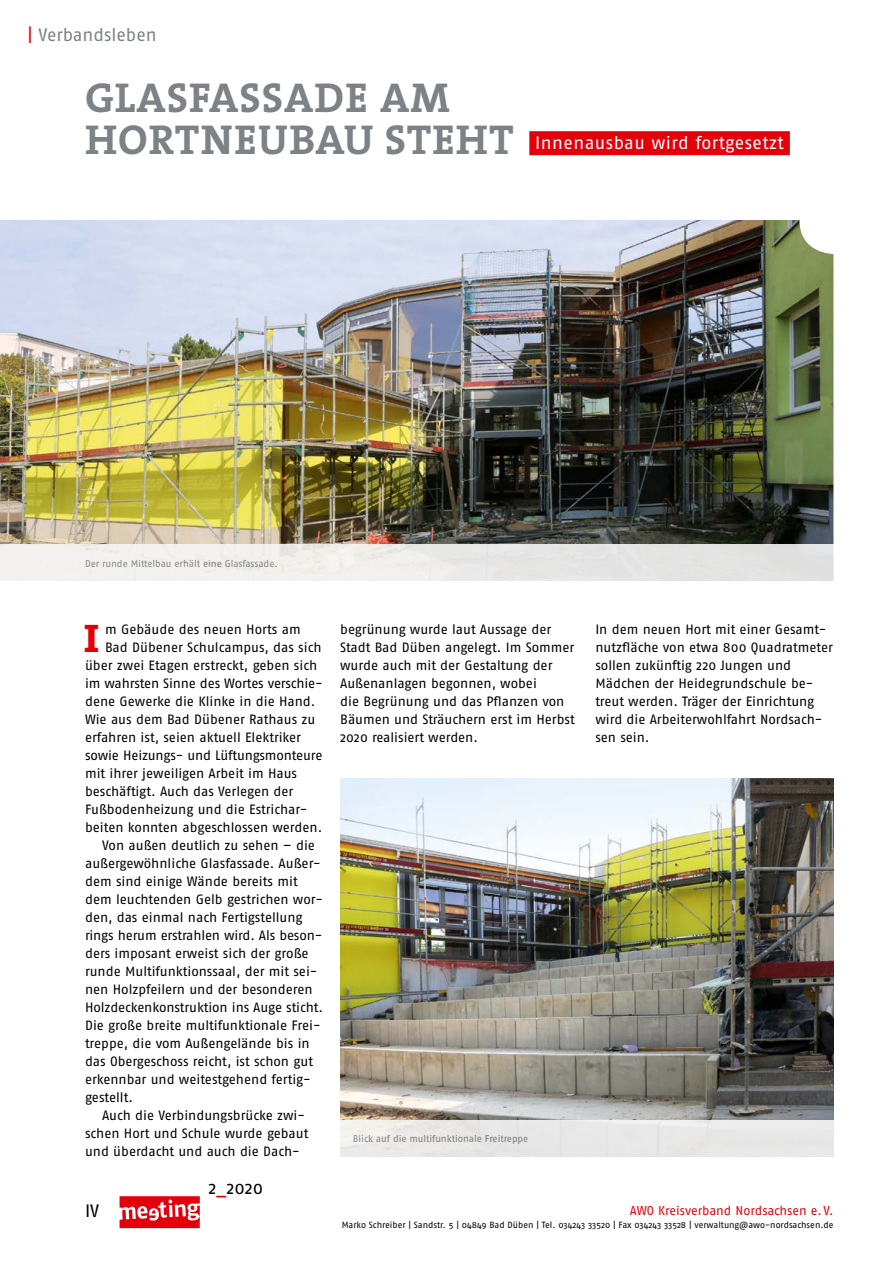
<style>
.page{position:relative;width:893px;height:1263px;background:#fff}
.page>*{position:absolute;margin:0;border:0;box-sizing:border-box;transform-origin:0 0}
.t1{font:700 42px/42px "The Serif";letter-spacing:.025em;color:#7c8286}
.t2{font:800 40.2px "The Serif";color:#e3000b}
.t3{font:18px "Fago No";letter-spacing:.02em;color:#fff}
.t4{font:18px "Fago No";letter-spacing:-.005em;color:#7c8286}
.t5{font:18px "Fago No";color:#000}
.t6{font:13.5px/18px "Fago No";letter-spacing:-.005em;color:#000}
.t7{font:12.75px "Fago No";letter-spacing:-.005em;color:#e3000b}
.t8{font:9.75px "Fago No";letter-spacing:-.005em;color:#7c8286}
.t9{font:9px "Fago No";letter-spacing:-.005em;color:#000}
.s1{color:#e3000b}
</style>
<div class="page">
<svg style="left:120px;top:1196px;width:80px;height:32px"></svg>
<div style="left:529px;top:131px;width:261px;height:24px;background:#e3000b"></div>
<img style="left:0;top:220px;width:833px;height:325px">
<img style="left:340px;top:778px;width:493px;height:342px">
<div style="left:0;top:545px;width:833px;height:36px;background:linear-gradient(to right,#f7f4f1,#dfe0e0)"></div>
<div style="left:340px;top:1120px;width:493px;height:36px;background:#e8e8e7"></div>
<h3 class="t4" style="left:28px;top:25px;width:130px"><span class="s1">|</span> Verbandsleben</h3>
<h1 class="t1" style="left:85px;top:76px;width:430px">GLASFASSADE AM<br>HORTNEUBAU STEHT</h1>
<h3 class="t3" style="left:535px;top:133px;width:250px">Innenausbau wird fortgesetzt</h3>
<p class="t8" style="left:85px;top:558px;width:194px">Der runde Mittelbau erhält eine Glasfassade.</p>
<h2 class="t2" style="left:84px;top:605px;width:16px">I</h2>
<p class="t6" style="left:105px;top:620px;width:197px">m Gebäude des neuen Horts am</p>
<p class="t6" style="left:105px;top:638px;width:218px">Bad Dübener Schulcampus, das sich</p>
<p class="t6" style="left:85px;top:656px;width:234px">über zwei Etagen erstreckt, geben sich</p>
<p class="t6" style="left:85px;top:674px;width:239px">im wahrsten Sinne des Wortes verschie-</p>
<p class="t6" style="left:85px;top:692px;width:232px">dene Gewerke die Klinke in die Hand.</p>
<p class="t6" style="left:85px;top:710px;width:232px">Wie aus dem Bad Dübener Rathaus zu</p>
<p class="t6" style="left:85px;top:728px;width:218px">erfahren ist, seien aktuell Elektriker</p>
<p class="t6" style="left:85px;top:746px;width:239px">sowie Heizungs- und Lüftungsmonteure</p>
<p class="t6" style="left:85px;top:764px;width:214px">mit ihrer jeweiligen Arbeit im Haus</p>
<p class="t6" style="left:85px;top:782px;width:210px">beschäftigt. Auch das Verlegen der</p>
<p class="t6" style="left:85px;top:800px;width:224px">Fußbodenheizung und die Estrichar-</p>
<p class="t6" style="left:85px;top:818px;width:239px">beiten konnten abgeschlossen werden.</p>
<p class="t6" style="left:102px;top:836px;width:214px">Von außen deutlich zu sehen – die</p>
<p class="t6" style="left:85px;top:854px;width:237px">außergewöhnliche Glasfassade. Außer-</p>
<p class="t6" style="left:85px;top:872px;width:214px">dem sind einige Wände bereits mit</p>
<p class="t6" style="left:85px;top:890px;width:239px">dem leuchtenden Gelb gestrichen wor-</p>
<p class="t6" style="left:85px;top:908px;width:219px">den, das einmal nach Fertigstellung</p>
<p class="t6" style="left:85px;top:926px;width:239px">rings herum erstrahlen wird. Als beson-</p>
<p class="t6" style="left:85px;top:944px;width:225px">ders imposant erweist sich der große</p>
<p class="t6" style="left:85px;top:962px;width:234px">runde Multifunktionssaal, der mit sei-</p>
<p class="t6" style="left:85px;top:980px;width:229px">nen Holzpfeilern und der besonderen</p>
<p class="t6" style="left:85px;top:998px;width:240px">Holzdeckenkonstruktion ins Auge sticht.</p>
<p class="t6" style="left:85px;top:1016px;width:237px">Die große breite multifunktionale Frei-</p>
<p class="t6" style="left:85px;top:1034px;width:226px">treppe, die vom Außengelände bis in</p>
<p class="t6" style="left:85px;top:1052px;width:229px">das Obergeschoss reicht, ist schon gut</p>
<p class="t6" style="left:85px;top:1070px;width:227px">erkennbar und weitestgehend fertig-</p>
<p class="t6" style="left:85px;top:1088px;width:50px">gestellt.</p>
<p class="t6" style="left:102px;top:1106px;width:204px">Auch die Verbindungsbrücke zwi-</p>
<p class="t6" style="left:85px;top:1124px;width:225px">schen Hort und Schule wurde gebaut</p>
<p class="t6" style="left:85px;top:1142px;width:214px">und überdacht und auch die Dach-</p>
<h3 class="t5" style="left:208px;top:1178px;width:56px">2<span class="s1">_</span>2020</h3>
<p class="t6" style="left:340px;top:620px;width:236px">begrünung wurde laut Aussage der<br>Stadt Bad Düben angelegt. Im Sommer wurde auch mit der Gestaltung der<br>Außenanlagen begonnen, wobei<br>die Begrünung und das Pflanzen von<br>Bäumen und Sträuchern erst im Herbst<br>2020 realisiert werden.</p>
<p class="t6" style="left:595px;top:620px;width:239px">In dem neuen Hort mit einer Gesamt&shy;nutzfläche von etwa 800 Quadratmeter sollen zukünftig 220 Jungen und<br>Mädchen der Heidegrundschule be&shy;treut werden. Träger der Einrichtung wird die Arbeiterwohlfahrt Nordsach&shy;sen sein.</p>
<p class="t8" style="left:353px;top:1133px;width:177px">Blick auf die multifunktionale Freitreppe</p>
<h3 class="t5" style="left:85px;top:1200px;width:16px">IV</h3>
<p class="t7" style="left:630px;top:1203px;width:205px">AWO Kreisverband Nordsachsen e.V.</p>
<p class="t9" style="left:342px;top:1220px;width:493px">Marko Schreiber | Sandstr. 5 | 04849 Bad Düben | Tel. 034243 33520 | Fax 034243 33528 | verwaltung@awo-nordsachsen.de</p>
</div>
